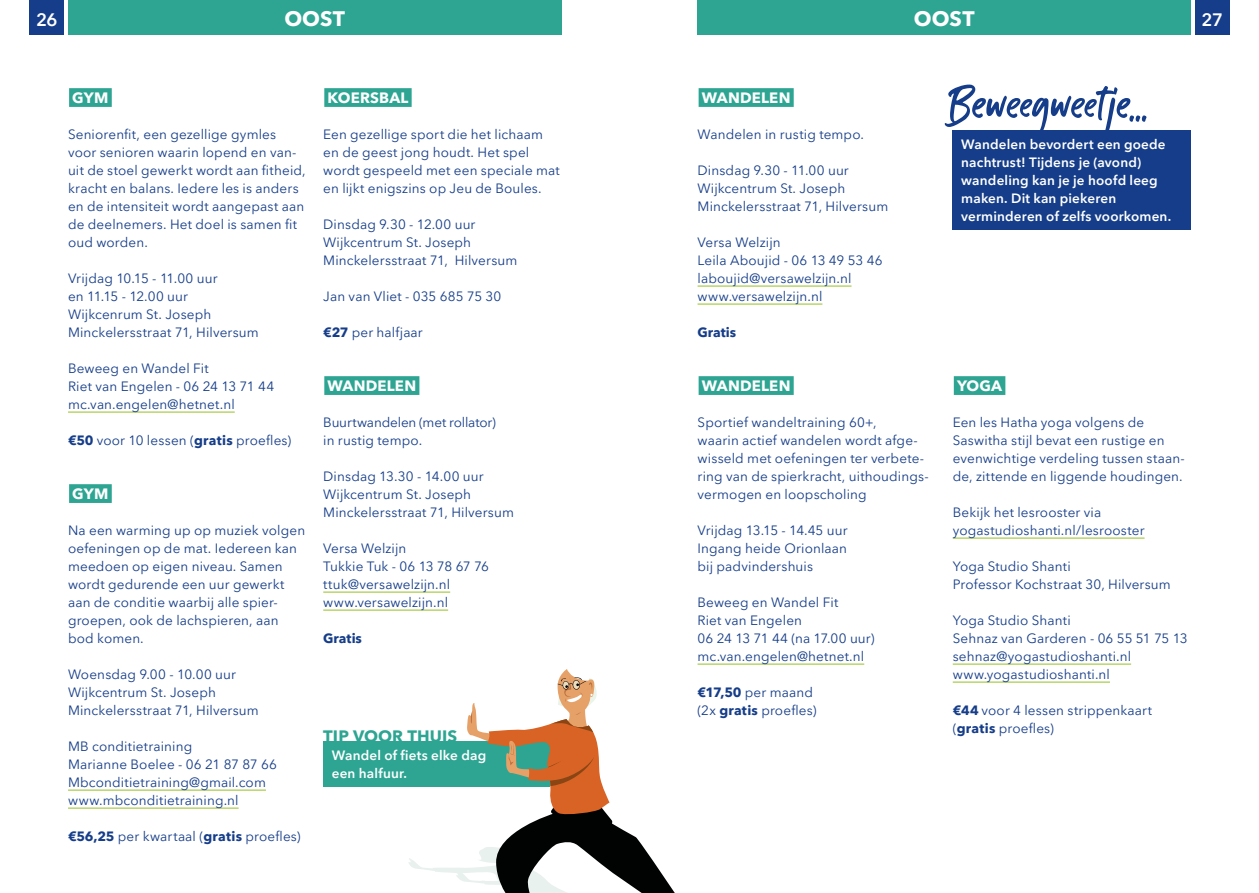
<style>
.page{position:relative;width:1259px;height:893px;background:#fff}
.page>*{position:absolute;margin:0;border:0;box-sizing:border-box;transform-origin:0 0}
.t1{font:67.5px "Kabut Hitam";letter-spacing:-.01em;color:#153d89}
.t2{font:700 21px "Avenir Next LT Pro";color:#fff}
.t3{font:600 18px "Avenir Next LT Pro";color:#fff}
.t4{font:700 16.5px "Avenir Next LT Pro";letter-spacing:.005em;color:#2da592}
.t5{font:700 15px "Avenir Next LT Pro";letter-spacing:.015em;color:#fff}
.t6{font:13.5px/18px "Avenir Next LT Pro";letter-spacing:.01em;color:#153d89}
.t7{font:600 13.5px/18px "Avenir Next LT Pro";letter-spacing:.01em;color:#fff}
.t8{font:13.5px/18px "Avenir Next LT Pro";letter-spacing:-.01em;color:#153d89}
.t9{font:700 13.5px "Avenir Next LT Pro";color:#153d89}
.s1{font-weight:700}
</style>
<div class="page">
<div style="left:68px;top:0;width:493px;height:34px;background:#2da592"></div>
<div style="left:69px;top:88px;width:43px;height:19px;background:#2da592"></div>
<hr style="left:68px;top:412px;width:167px;height:1px;background:#95c11f">
<div style="left:69px;top:484px;width:43px;height:19px;background:#2da592"></div>
<hr style="left:68px;top:790px;width:198px;height:1px;background:#95c11f">
<hr style="left:68px;top:808px;width:171px;height:1px;background:#95c11f">
<div style="left:324px;top:88px;width:88px;height:19px;background:#2da592"></div>
<div style="left:324px;top:376px;width:95px;height:19px;background:#2da592"></div>
<hr style="left:323px;top:592px;width:127px;height:1px;background:#95c11f">
<hr style="left:323px;top:610px;width:125px;height:1px;background:#95c11f">
<div style="left:323px;top:742px;width:227px;height:45px;background:#2da592"></div>
<svg style="left:408px;top:663px;width:297px;height:230px"></svg>
<div style="left:697px;top:0;width:494px;height:34px;background:#2da592"></div>
<div style="left:698px;top:88px;width:95px;height:19px;background:#2da592"></div>
<hr style="left:697px;top:286px;width:154px;height:1px;background:#95c11f">
<hr style="left:697px;top:304px;width:125px;height:1px;background:#95c11f">
<div style="left:698px;top:376px;width:95px;height:19px;background:#2da592"></div>
<hr style="left:697px;top:664px;width:167px;height:1px;background:#95c11f">
<div style="left:954px;top:376px;width:51px;height:19px;background:#2da592"></div>
<hr style="left:952px;top:538px;width:192px;height:1px;background:#95c11f">
<hr style="left:952px;top:664px;width:179px;height:1px;background:#95c11f">
<hr style="left:952px;top:682px;width:158px;height:1px;background:#95c11f">
<div style="left:952px;top:131px;width:239px;height:99px;background:#153d89"></div>
<div style="left:1195px;top:0;width:34px;height:34px;background:#153d89"></div>
<div style="left:30px;top:0;width:34px;height:34px;background:#153d89"></div>
<h2 class="t2" style="left:284px;top:9px;width:62px">OOST</h2>
<h2 class="t2" style="left:914px;top:9px;width:62px">OOST</h2>
<h3 class="t3" style="left:36px;top:12px;width:23px">26</h3>
<h3 class="t3" style="left:1201px;top:12px;width:23px">27</h3>
<p class="t5" style="left:72px;top:91px;width:38px">GYM</p>
<p class="t6" style="left:68px;top:125px;width:239px">Seniorenfit, een gezellige gymles voor senioren waarin lopend en van&shy;uit de stoel gewerkt wordt aan fitheid, kracht en balans. Iedere les is anders en de intensiteit wordt aangepast aan de deelnemers. Het doel is samen fit oud worden.</p>
<p class="t6" style="left:68px;top:270px;width:192px">Vrijdag 10.15 - 11.00 uur<br>en 11.15 - 12.00 uur<br>Wijkcenrum St. Joseph<br>Minckelersstraat 71, Hilversum</p>
<p class="t6" style="left:68px;top:360px;width:208px">Beweeg en Wandel Fit<br>Riet van Engelen - 06 24 13 71 44 mc.van.engelen@hetnet.nl</p>
<p class="t6" style="left:68px;top:432px;width:225px"><span class="s1">€50</span> voor 10 lessen (<span class="s1">gratis</span> proefles)</p>
<p class="t5" style="left:72px;top:487px;width:38px">GYM</p>
<p class="t6" style="left:68px;top:521px;width:239px">Na een warming up op muziek volgen oefeningen op de mat. Iedereen kan meedoen op eigen niveau. Samen wordt gedurende een uur gewerkt aan de conditie waarbij alle spier&shy;groepen, ook de lachspieren, aan bod komen.</p>
<p class="t6" style="left:68px;top:666px;width:192px">Woensdag 9.00 - 10.00 uur<br>Wijkcentrum St. Joseph<br>Minckelersstraat 71, Hilversum</p>
<p class="t6" style="left:68px;top:737px;width:210px">MB conditietraining<br>Marianne Boelee - 06 21 87 87 66<br>Mbconditietraining@gmail.com www.mbconditietraining.nl</p>
<p class="t6" style="left:68px;top:827px;width:234px"><span class="s1">€56,25</span> per kwartaal (<span class="s1">gratis</span> proefles)</p>
<p class="t5" style="left:327px;top:91px;width:82px">KOERSBAL</p>
<p class="t6" style="left:323px;top:125px;width:238px">Een gezellige sport die het lichaam en de geest jong houdt. Het spel wordt gespeeld met een speciale mat en lijkt enigszins op Jeu de Boules.</p>
<p class="t6" style="left:323px;top:216px;width:196px">Dinsdag 9.30 - 12.00 uur<br>Wijkcentrum St. Joseph<br>Minckelersstraat 71, Hilversum</p>
<p class="t6" style="left:323px;top:287px;width:180px">Jan van Vliet - 035 685 75 30</p>
<p class="t6" style="left:323px;top:324px;width:101px"><span class="s1">€27</span> per halfjaar</p>
<p class="t5" style="left:327px;top:379px;width:90px">WANDELEN</p>
<p class="t8" style="left:323px;top:414px;width:174px">Buurtwandelen (met rollator) in rustig tempo.</p>
<p class="t6" style="left:323px;top:468px;width:192px">Dinsdag 13.30 - 14.00 uur<br>Wijkcentrum St. Joseph<br>Minckelersstraat 71, Hilversum</p>
<p class="t6" style="left:323px;top:540px;width:167px">Versa Welzijn<br>Tukkie Tuk - 06 13 78 67 76 ttuk@versawelzijn.nl www.versawelzijn.nl</p>
<p class="t9" style="left:323px;top:633px;width:40px">Gratis</p>
<p class="t4" style="left:323px;top:729px;width:136px">TIP VOOR THUIS</p>
<p class="t7" style="left:332px;top:747px;width:156px">Wandel of fiets elke dag een halfuur.</p>
<p class="t5" style="left:702px;top:91px;width:90px">WANDELEN</p>
<p class="t6" style="left:697px;top:126px;width:168px">Wandelen in rustig tempo.</p>
<p class="t6" style="left:697px;top:162px;width:192px">Dinsdag 9.30 - 11.00 uur<br>Wijkcentrum St. Joseph<br>Minckelersstraat 71, Hilversum</p>
<p class="t6" style="left:697px;top:234px;width:187px">Versa Welzijn<br>Leila Aboujid - 06 13 49 53 46 laboujid@versawelzijn.nl www.versawelzijn.nl</p>
<p class="t9" style="left:697px;top:327px;width:40px">Gratis</p>
<h1 class="t1" style="left:948px;top:70px;width:202px">Beweegweetje...</h1>
<p class="t7" style="left:961px;top:137px;width:211px">Wandelen bevordert een goede nachtrust! Tijdens je (avond) wandeling kan je je hoofd leeg maken. Dit kan piekeren verminderen of zelfs voorkomen.</p>
<p class="t5" style="left:702px;top:379px;width:90px">WANDELEN</p>
<p class="t6" style="left:697px;top:413px;width:233px">Sportief wandeltraining 60+,<br>waarin actief wandelen wordt afge&shy;wisseld met oefeningen ter verbete&shy;ring van de spierkracht, uithoudings&shy;vermogen en loopscholing</p>
<p class="t6" style="left:697px;top:522px;width:151px;text-align:justify">Vrijdag 13.15 - 14.45 uur Ingang heide Orionlaan bij padvindershuis</p>
<p class="t6" style="left:697px;top:594px;width:178px">Beweeg en Wandel Fit<br>Riet van Engelen<br>06 24 13 71 44 (na 17.00 uur) mc.van.engelen@hetnet.nl</p>
<p class="t6" style="left:697px;top:684px;width:120px"><span class="s1">€17,50</span> per maand (2x <span class="s1">gratis</span> proefles)</p>
<p class="t5" style="left:957px;top:379px;width:47px">YOGA</p>
<p class="t6" style="left:952px;top:413px;width:234px">Een les Hatha yoga volgens de Saswitha stijl bevat een rustige en evenwichtige verdeling tussen staan&shy;de, zittende en liggende houdingen.</p>
<p class="t6" style="left:952px;top:503px;width:193px">Bekijk het lesrooster via yogastudioshanti.nl/lesrooster</p>
<p class="t6" style="left:952px;top:558px;width:220px">Yoga Studio Shanti<br>Professor Kochstraat 30, Hilversum</p>
<p class="t6" style="left:952px;top:612px;width:236px">Yoga Studio Shanti<br>Sehnaz van Garderen - 06 55 51 75 13 sehnaz@yogastudioshanti.nl www.yogastudioshanti.nl</p>
<p class="t6" style="left:952px;top:701px;width:201px"><span class="s1">€44</span> voor 4 lessen strippenkaart (<span class="s1">gratis</span> proefles)</p>
</div>
